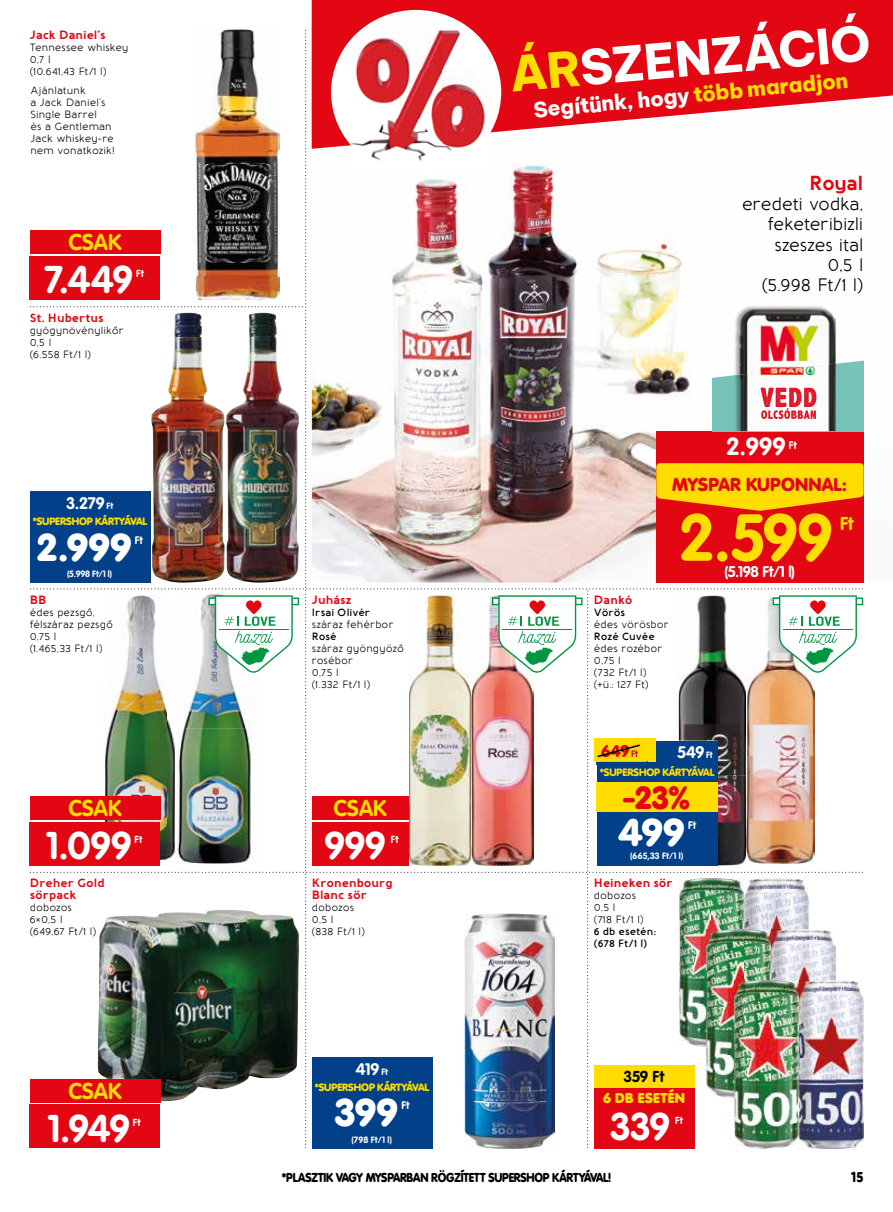
<style>
.page{position:relative;width:893px;height:1212px;background:#fff}
.page>*{position:absolute;margin:0;border:0;box-sizing:border-box;transform-origin:0 0}
.t1{font:700 65.25px "VAG Rounded Next";color:#fd0}
.t2{font:800 48.3px "Be Vietnam Pro";color:#fff}
.t3{font:700 38.1px "VAG Rounded Next";color:#fff}
.t4{font:900 38.1px "VAG Rounded Next";letter-spacing:.015em;color:#fff}
.t5{font:900 31.5px "VAG Rounded Next";color:#e30613}
.t6{font:700 24.45px "VAG Rounded Next";color:#fff}
.t7{font:700 22.5px "VAG Rounded Next";color:#fd0}
.t8{font:800 21px "Be Vietnam Pro";color:#fff}
.t9{font:700 20.25px "Baufra";letter-spacing:-.005em;color:#e30613}
.t10{font:900 18.45px "VAG Rounded Next";color:#e30613}
.t11{font:700 18.3px "VAG Rounded Next";color:#fd0}
.t12{font:500 18px/20.2px "Baufra";letter-spacing:-.02em;color:#000;text-align:right}
.t13{font:700 16.5px "VAG Rounded Next";letter-spacing:-.005em;color:#fff}
.t14{font:16.5px "Baloo";color:#000;scale:.8 1}
.t15{font:700 15.6px "VAG Rounded Next";color:#000}
.t16{font:700 15.3px "VAG Rounded Next";color:#fff}
.t17{font:900 14.1px "VAG Rounded Next";letter-spacing:.025em;color:#fd0}
.t18{font:900 12.75px "VAG Rounded Next";letter-spacing:-.02em;color:#000;scale:.9 1}
.t19{font:700 12px/12px "Baufra";color:#e30613}
.t20{font:700 10.8px "VAG Rounded Next";color:#fff}
.t21{font:700 10.65px "VAG Rounded Next";color:#fff}
.t22{font:500 10.5px/12px "Baufra";letter-spacing:.01em;color:#000}
.t23{font:900 10.5px "VAG Rounded Next";letter-spacing:-.015em;color:#fd0}
.t24{font:600 10.5px/12px "Baufra";letter-spacing:.005em;color:#000}
.t25{font:700 10.2px "VAG Rounded Next";letter-spacing:.02em;color:#fff}
.t26{font:700 9px "VAG Rounded Next";letter-spacing:.02em;color:#fff}
.s1{font-size:9px}
.s2{color:#fd0}
</style>
<div class="page">
<div style="left:312px;top:0;width:581px;height:99px;background:#e30613"></div>
<div style="left:331px;top:10px;width:170px;height:164px;background:#fff;border-radius:50%"></div>
<img style="left:344px;top:22px;width:147px;height:8px">
<img style="left:30px;top:30px;width:833px;height:1118px">
<div style="left:312px;top:1057px;width:120px;height:91px;background:#024189"></div>
<div style="left:30px;top:491px;width:120px;height:92px;background:#024189"></div>
<div style="left:594px;top:1076px;width:100px;height:72px;background:#e30613"></div>
<div style="left:594px;top:1065px;width:100px;height:22px;background:#fd0"></div>
<p class="t19" style="left:30px;top:28px;width:77px">Jack Daniel's</p>
<p class="t22" style="left:30px;top:41px;width:100px">Tennessee whiskey<br>0,7 l<br>(10.641,43 Ft/1 l)</p>
<p class="t22" style="left:30px;top:84px;width:85px">Ajánlatunk<br>a Jack Daniel's<br>Single Barrel<br>és a Gentleman<br>Jack whiskey-re nem vonatkozik!</p>
<h3 class="t7" style="left:68px;top:228px;width:55px">CSAK</h3>
<h3 class="t3" style="left:45px;top:255px;width:90px">7.449</h3>
<p class="t25" style="left:136px;top:267px;width:9px">Ft</p>
<p class="t19" style="left:30px;top:311px;width:76px">St. Hubertus</p>
<p class="t22" style="left:30px;top:323px;width:96px">gyógynövénylikőr<br>0,5 l<br>(6.558 Ft/1 l)</p>
<h3 class="t13" style="left:66px;top:492px;width:49px">3.279 <span class="s1">Ft</span></h3>
<p class="t23" style="left:33px;top:514px;width:116px">*SUPERSHOP KÁRTYÁVAL</p>
<h3 class="t4" style="left:38px;top:521px;width:95px">2.999</h3>
<p class="t20" style="left:135px;top:533px;width:10px">Ft</p>
<p class="t26" style="left:67px;top:568px;width:46px">(5.998 Ft/1 l)</p>
<p class="t19" style="left:30px;top:593px;width:18px">BB</p>
<p class="t22" style="left:30px;top:606px;width:85px">édes pezsgő, félszáraz pezsgő<br>0,75 l<br>(1.465,33 Ft/1 l)</p>
<h3 class="t7" style="left:68px;top:793px;width:55px">CSAK</h3>
<h3 class="t3" style="left:46px;top:820px;width:87px">1.099</h3>
<p class="t25" style="left:135px;top:832px;width:9px">Ft</p>
<p class="t19" style="left:30px;top:876px;width:76px">Dreher Gold sörpack</p>
<p class="t22" style="left:30px;top:901px;width:68px">dobozos<br>6×0,5 l (649,67 Ft/1 l)</p>
<h3 class="t7" style="left:68px;top:1076px;width:55px">CSAK</h3>
<h3 class="t3" style="left:48px;top:1103px;width:83px">1.949</h3>
<p class="t25" style="left:133px;top:1115px;width:9px">Ft</p>
<h2 class="t2" style="left:506px;top:32px;width:363px;rotate:-5deg"><span class="s2">ÁR</span>SZENZÁCIÓ</h2>
<h3 class="t8" style="left:532px;top:91px;width:317px;rotate:-5deg">Segítünk, hogy <span class="s2">több maradjon</span></h3>
<h3 class="t9" style="left:809px;top:168px;width:56px">Royal</h3>
<h3 class="t12" style="left:742px;top:193px;width:123px">eredeti vodka, feketeribizli szeszes ital<br>0,5 l<br>(5.998 Ft/1 l)</h3>
<h3 class="t6" style="left:727px;top:430px;width:60px">2.999</h3>
<p class="t21" style="left:789px;top:438px;width:10px">Ft</p>
<h3 class="t10" style="left:672px;top:472px;width:176px">MYSPAR KUPONNAL:</h3>
<h1 class="t1" style="left:680px;top:495px;width:154px">2.599</h1>
<h3 class="t11" style="left:840px;top:512px;width:15px">Ft</h3>
<p class="t19" style="left:312px;top:593px;width:41px">Juhász</p>
<p class="t24" style="left:312px;top:606px;width:60px">Irsai Olivér</p>
<p class="t22" style="left:312px;top:618px;width:83px">száraz fehérbor</p>
<p class="t24" style="left:312px;top:630px;width:26px">Rosé</p>
<p class="t22" style="left:312px;top:642px;width:94px">száraz gyöngyöző rosébor<br>0,75 l<br>(1.332 Ft/1 l)</p>
<h3 class="t7" style="left:334px;top:793px;width:55px">CSAK</h3>
<h3 class="t3" style="left:324px;top:820px;width:63px">999</h3>
<p class="t25" style="left:391px;top:832px;width:9px">Ft</p>
<p class="t19" style="left:312px;top:876px;width:82px">Kronenbourg<br>Blanc sör</p>
<p class="t22" style="left:312px;top:901px;width:55px">dobozos<br>0,5 l<br>(838 Ft/1 l)</p>
<p class="t19" style="left:594px;top:593px;width:40px">Dankó</p>
<p class="t24" style="left:594px;top:606px;width:33px">Vörös</p>
<p class="t22" style="left:594px;top:618px;width:77px">édes vörösbor</p>
<p class="t24" style="left:594px;top:630px;width:62px">Rozé Cuvée</p>
<p class="t22" style="left:594px;top:642px;width:70px">édes rozébor<br>0,75 l<br>(732 Ft/1 l) (+ü.: 127 Ft)</p>
<h3 class="t16" style="left:724px;top:561px;width:72px">(5.198 Ft/1 l)</h3>
<h3 class="t13" style="left:678px;top:742px;width:37px">549 <span class="s1">Ft</span></h3>
<p class="t23" style="left:600px;top:765px;width:116px">*SUPERSHOP KÁRTYÁVAL</p>
<h3 class="t5" style="left:622px;top:776px;width:69px">-23%</h3>
<h3 class="t4" style="left:619px;top:806px;width:67px">499</h3>
<p class="t20" style="left:688px;top:818px;width:10px">Ft</p>
<p class="t26" style="left:630px;top:850px;width:54px">(665,33 Ft/1 l)</p>
<p class="t19" style="left:594px;top:876px;width:81px">Heineken sör</p>
<p class="t22" style="left:594px;top:889px;width:51px">dobozos<br>0,5 l<br>(718 Ft/1 l)</p>
<p class="t24" style="left:594px;top:925px;width:64px">6 db esetén: (678 Ft/1 l)</p>
<h3 class="t13" style="left:356px;top:1058px;width:34px">419 <span class="s1">Ft</span></h3>
<p class="t23" style="left:315px;top:1080px;width:116px">*SUPERSHOP KÁRTYÁVAL</p>
<h3 class="t4" style="left:335px;top:1087px;width:64px">399</h3>
<p class="t20" style="left:401px;top:1098px;width:10px">Ft</p>
<p class="t26" style="left:351px;top:1134px;width:42px">(798 Ft/1 l)</p>
<h3 class="t15" style="left:624px;top:1066px;width:42px">359 Ft</h3>
<h3 class="t17" style="left:603px;top:1088px;width:83px">6 DB ESETÉN</h3>
<h3 class="t3" style="left:611px;top:1102px;width:61px">339</h3>
<p class="t25" style="left:675px;top:1114px;width:9px">Ft</p>
<p class="t18" style="left:282px;top:1169px;width:368px">* PLASZTIK VAGY MYSPARBAN RÖGZÍTETT SUPERSHOP KÁRTYÁVAL!</p>
<h3 class="t14" style="left:851px;top:1167px;width:17px">15</h3>
</div>
